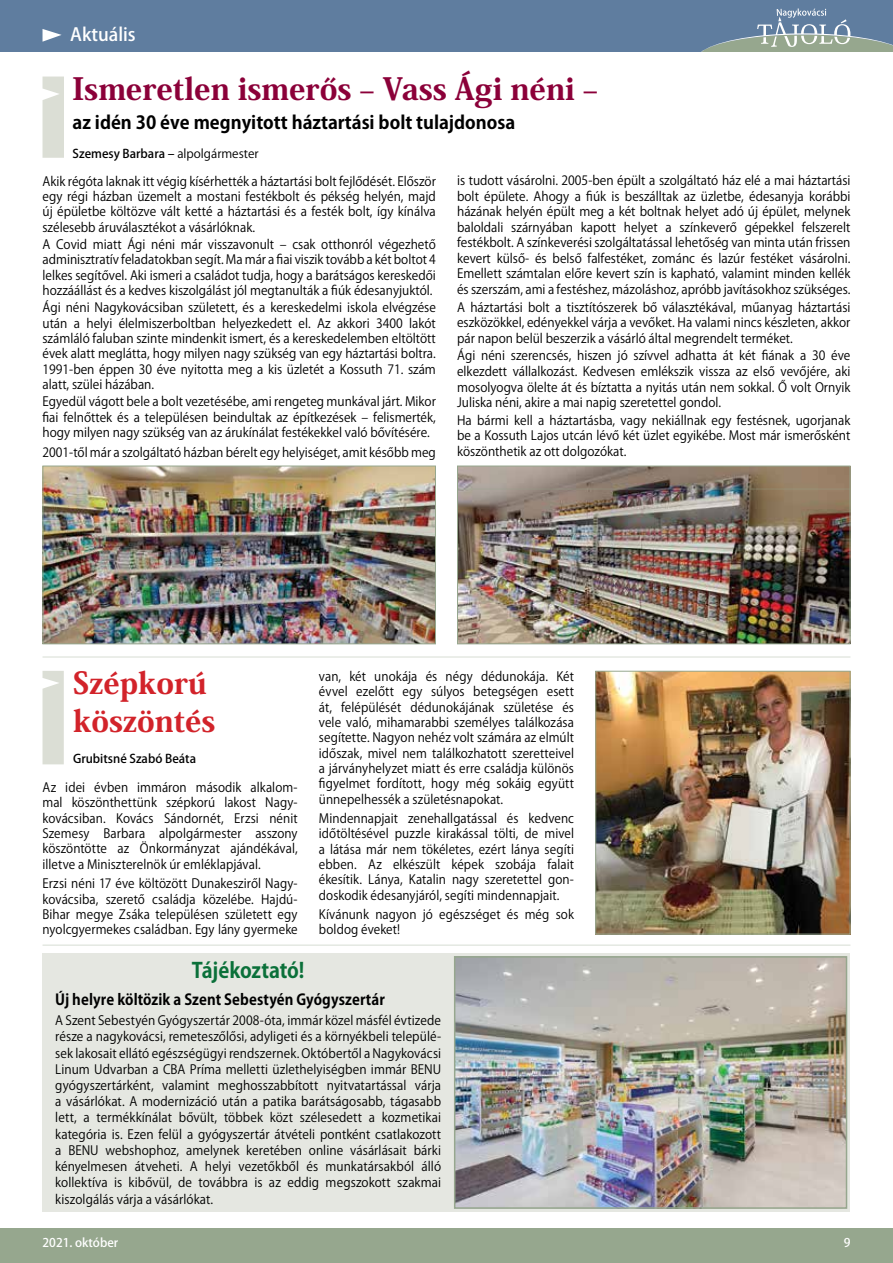
<style>
.page{position:relative;width:893px;height:1263px;background:#fff}
.page>*{position:absolute;margin:0;border:0;box-sizing:border-box;transform-origin:0 0}
.t1{font:800 30.3px "Koz Min Pr 6 N";color:#8b0039}
.t2{font:800 30px/37.5px "Koz Min Pr 6 N";color:#d2232a}
.t3{font:700 21px "Koz Go Pr 6 N";letter-spacing:-.01em;color:#0a7039;scale:.95 1}
.t4{font:700 18px "Koz Go Pr 6 N";color:#000}
.t5{font:500 18px "Koz Go Pr 6 N";color:#fff}
.t6{font:700 15px "Koz Go Pr 6 N";letter-spacing:.005em;color:#000;scale:.95 1}
.t7{font:12.75px/15.6px "Koz Go Pr 6 N";color:#000;text-align:justify;scale:.95 1}
.t8{font:12.75px/15.3px "Koz Go Pr 6 N";color:#000;text-align:justify;scale:.94 1}
.t9{font:500 12px "Koz Go Pr 6 N";color:#000}
.t10{font:500 12px "Koz Go Pr 6 N";color:#fff}
.s1{font-weight:400}
</style>
<div class="page">
<div style="left:0;top:1229px;width:893px;height:34px;background:#96a78e"></div>
<div style="left:0;top:0;width:893px;height:51px;background:#5f7d9f"></div>
<svg style="left:43px;top:29px;width:19px;height:13px"></svg>
<svg style="left:702px;top:9px;width:191px;height:42px"></svg>
<div style="left:43px;top:671px;width:21px;height:93px;background:#dbded5"></div>
<img style="left:597px;top:673px;width:251px;height:259px">
<div style="left:595px;top:671px;width:255px;height:263px;border:1px solid #96a78e"></div>
<svg style="left:43px;top:77px;width:21px;height:81px;background:#dddfd7"></svg>
<img style="left:45px;top:468px;width:389px;height:174px">
<div style="left:43px;top:466px;width:393px;height:178px;border:1px solid #96a78e"></div>
<img style="left:459px;top:468px;width:389px;height:174px">
<div style="left:457px;top:466px;width:393px;height:178px;border:1px solid #96a78e"></div>
<div style="left:43px;top:953px;width:807px;height:259px;background:#e5e7e1"></div>
<hr style="left:457px;top:489px;width:393px;height:1px;background:#96a78e">
<hr style="left:43px;top:657px;width:807px;height:1px;background:#96a78e">
<img style="left:457px;top:959px;width:387px;height:247px">
<div style="left:454px;top:956px;width:393px;height:253px;border:2px solid #96a78e"></div>
<hr style="left:43px;top:945px;width:807px;height:1px;background:#96a78e">
<h3 class="t5" style="left:70px;top:25px;width:67px">Aktuális</h3>
<h1 class="t1" style="left:73px;top:72px;width:527px">Ismeretlen ismerős – Vass Ági néni –</h1>
<h3 class="t4" style="left:73px;top:112px;width:444px">az idén 30 éve megnyitott háztartási bolt tulajdonosa</h3>
<p class="t9" style="left:73px;top:147px;width:188px">Szemesy Barbara – <span class="s1">alpolgármester</span></p>
<p class="t7" style="left:43px;top:174px;width:416px">Akik régóta laknak itt végig kísérhették a háztartási bolt fejlődését. Először egy régi házban üzemelt a mostani festékbolt és pékség helyén, majd új épületbe költözve vált ketté a háztartási és a festék bolt, így kínálva szélesebb áruválasztékot a vásárlóknak.</p>
<p class="t7" style="left:43px;top:237px;width:416px">A Covid miatt Ági néni már visszavonult – csak otthonról végezhető adminisztratív feladatokban segít. Ma már a fiai viszik tovább a két boltot 4 lelkes segítővel. Aki ismeri a családot tudja, hogy a barátságos kereskedői hozzáállást és a kedves kiszolgálást jól megtanulták a fiúk édesanyjuktól.</p>
<p class="t7" style="left:43px;top:300px;width:416px">Ági néni Nagykovácsiban született, és a kereskedelmi iskola elvégzése után a helyi élelmiszerboltban helyezkedett el. Az akkori 3400 lakót számláló faluban szinte mindenkit ismert, és a kereskedelemben eltöltött évek alatt meglátta, hogy milyen nagy szükség van egy háztartási boltra.<br>1991-ben éppen 30 éve nyitotta meg a kis üzletét a Kossuth 71. szám alatt, szülei házában.</p>
<p class="t7" style="left:43px;top:394px;width:416px">Egyedül vágott bele a bolt vezetésébe, ami rengeteg munkával járt. Mikor fiai felnőttek és a településen beindultak az építkezések – felismerték, hogy milyen nagy szükség van az árukínálat festékekkel való bővítésére.</p>
<p class="t7" style="left:43px;top:444px;width:416px">2001-től már a szolgáltató házban bérelt egy helyiséget, amit később meg</p>
<p class="t7" style="left:457px;top:173px;width:416px">is tudott vásárolni. 2005-ben épült a szolgáltató ház elé a mai háztartási bolt épülete. Ahogy a fiúk is beszálltak az üzletbe, édesanyja korábbi házának helyén épült meg a két boltnak helyet adó új épület, melynek baloldali szárnyában kapott helyet a színkeverő gépekkel felszerelt festékbolt. A színkeverési szolgáltatással lehetőség van minta után frissen kevert külső- és belső falfestéket, zománc és lazúr festéket vásárolni.<br>Emellett számtalan előre kevert szín is kapható, valamint minden kellék és szerszám, ami a festéshez, mázoláshoz, apróbb javításokhoz szükséges.</p>
<p class="t7" style="left:457px;top:299px;width:416px">A háztartási bolt a tisztítószerek bő választékával, műanyag háztartási eszközökkel, edényekkel várja a vevőket. Ha valami nincs készleten, akkor pár napon belül beszerzik a vásárló által megrendelt terméket.</p>
<p class="t7" style="left:457px;top:348px;width:416px">Ági néni szerencsés, hiszen jó szívvel adhatta át két fiának a 30 éve elkezdett vállalkozást. Kedvesen emlékszik vissza az első vevőjére, aki mosolyogva ölelte át és bíztatta a nyitás után nem sokkal. Ő volt Ornyik Juliska néni, akire a mai napig szeretettel gondol.</p>
<p class="t7" style="left:457px;top:412px;width:416px">Ha bármi kell a háztartásba, vagy nekiállnak egy festésnek, ugorjanak be a Kossuth Lajos utcán lévő két üzlet egyikébe. Most már ismerősként köszönthetik az ott dolgozókat.</p>
<h2 class="t2" style="left:73px;top:665px;width:144px">Szépkorú köszöntés</h2>
<p class="t9" style="left:73px;top:752px;width:124px">Grubitsné Szabó Beáta</p>
<p class="t8" style="left:43px;top:780px;width:273px">Az idei évben immáron második alkalom&shy;mal köszönthettünk szépkorú lakost Nagy&shy;kovácsiban. Kovács Sándornét, Erzsi nénit Szemesy Barbara alpolgármester asszony köszöntötte az Önkormányzat ajándékával, illetve a Miniszterelnök úr emléklapjával.</p>
<p class="t8" style="left:43px;top:876px;width:273px">Erzsi néni 17 éve költözött Dunakesziről Nagy&shy;kovácsiba, szerető családja közelébe. Hajdú-Bihar megye Zsáka településen született egy nyolcgyermekes családban. Egy lány gyermeke</p>
<p class="t8" style="left:319px;top:669px;width:273px">van, két unokája és négy dédunokája. Két évvel ezelőtt egy súlyos betegségen esett át, felépülését dédunokájának születése és vele való, mihamarabbi személyes találkozása segítette. Nagyon nehéz volt számára az elmúlt időszak, mivel nem találkozhatott szeretteivel a járványhelyzet miatt és erre családja különös figyelmet fordított, hogy még sokáig együtt ünnepelhessék a születésnapokat.</p>
<p class="t8" style="left:319px;top:811px;width:273px">Mindennapjait zenehallgatással és kedvenc időtöltésével puzzle kirakással tölti, de mivel a látása már nem tökéletes, ezért lánya segíti ebben. Az elkészült képek szobája falait ékesítik. Lánya, Katalin nagy szeretettel gon&shy;doskodik édesanyjáról, segíti mindennapjait.</p>
<p class="t8" style="left:319px;top:907px;width:273px">Kívánunk nagyon jó egészséget és még sok boldog éveket!</p>
<h3 class="t3" style="left:192px;top:959px;width:120px">Tájékoztató!</h3>
<p class="t6" style="left:55px;top:991px;width:348px">Új helyre költözik a Szent Sebestyén Gyógyszertár</p>
<p class="t7" style="left:55px;top:1013px;width:408px;line-height:16.2px">A Szent Sebestyén Gyógyszertár 2008-óta, immár közel másfél évtizede része a nagykovácsi, remeteszőlősi, adyligeti és a környékbeli települé&shy;sek lakosait ellátó egészségügyi rendszernek. Októbertől a Nagykovácsi Linum Udvarban a CBA Príma melletti üzlethelyiségben immár BENU gyógyszertárként, valamint meghosszabbított nyitvatartással várja a vásárlókat. A modernizáció után a patika barátságosabb, tágasabb lett, a termékkínálat bővült, többek közt szélesedett a kozmetikai kategória is. Ezen felül a gyógyszertár átvételi pontként csatlakozott a BENU webshophoz, amelynek keretében online vásárlásait bárki kényelmesen átveheti. A helyi vezetőkből és munkatársakból álló kollektíva is kibővül, de továbbra is az eddig megszokott szakmai kiszolgálás várja a vásárlókat.</p>
<p class="t10" style="left:43px;top:1236px;width:77px">2021. október</p>
<p class="t10" style="left:844px;top:1236px;width:8px">9</p>
</div>
